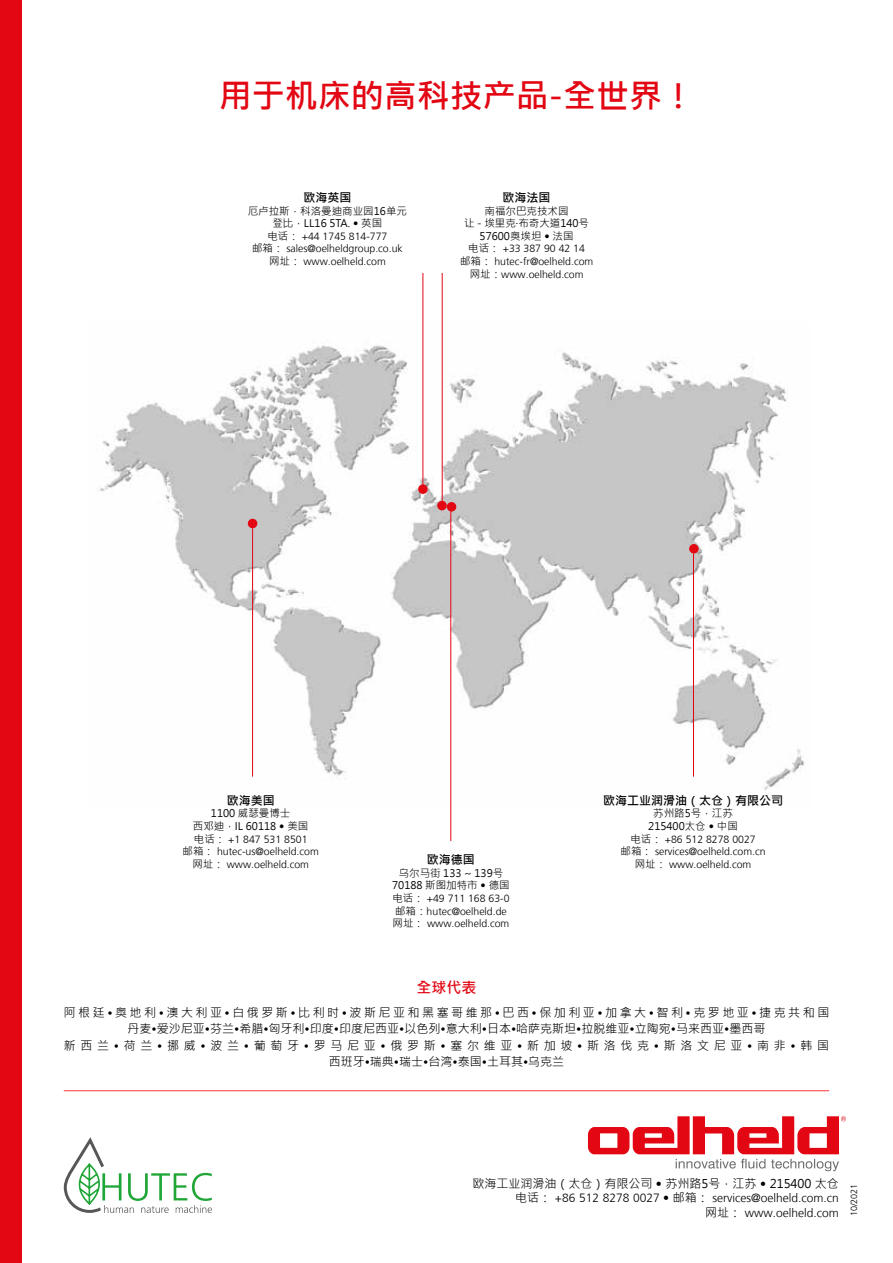
<style>
.page{position:relative;width:893px;height:1263px;background:#fff}
.page>*{position:absolute;margin:0;border:0;box-sizing:border-box;transform-origin:0 0}
.t1{font:700 33px "Microsoft Jheng Hei";color:#e30613}
.t2{font:700 15px "Microsoft Jheng Hei";color:#e30613}
.t3{font:12px/16.5px "Microsoft Jheng Hei";letter-spacing:.21em;color:#000;text-align:center}
.t4{font:300 12px/14.4px "Frutiger LT";color:#000;text-align:right}
.t5{font:12px "Microsoft Jheng Hei";color:#000}
.t6{font:700 12px "Microsoft Jheng Hei";color:#000}
.t7{font:300 10.5px/12.6px "Frutiger LT";color:#000;text-align:center}
.t8{font:10.5px/12.6px "Microsoft Jheng Hei";color:#000;text-align:center}
.t9{font:300 9px "Frutiger LT";color:#000}
.s1{font-family:"Frutiger LT";font-weight:300}
.s2{font-family:"Microsoft Jheng Hei";font-weight:400}
</style>
<div class="page">
<img style="left:99px;top:322px;width:706px;height:487px">
<div style="left:447px;top:502px;width:9px;height:10px;background:#e30613;border-radius:50%"></div>
<div style="left:248px;top:519px;width:9px;height:9px;background:#e30613;border-radius:50%"></div>
<div style="left:689px;top:544px;width:10px;height:9px;background:#e30613;border-radius:50%"></div>
<div style="left:418px;top:484px;width:10px;height:10px;background:#e30613;border-radius:50%"></div>
<div style="left:437px;top:501px;width:10px;height:9px;background:#e30613;border-radius:50%"></div>
<hr style="left:252px;top:528px;width:1px;height:249px;background:#e30613">
<hr style="left:693px;top:553px;width:1px;height:224px;background:#e30613">
<hr style="left:422px;top:273px;width:1px;height:216px;background:#e30613">
<hr style="left:442px;top:273px;width:1px;height:230px;background:#e30613">
<hr style="left:450px;top:508px;width:1px;height:333px;background:#e30613">
<hr style="left:64px;top:1090px;width:765px;height:1px;background:#f33">
<div style="left:0;top:0;width:21px;height:1263px;background:#e30613"></div>
<svg style="left:588px;top:1116px;width:258px;height:55px"></svg>
<svg style="left:64px;top:1137px;width:148px;height:76px"></svg>
<h1 class="t1" style="left:219px;top:75px;width:478px">用于机床的高科技产品-全世界！</h1>
<p class="t6" style="left:303px;top:190px;width:49px">欧海英国</p>
<p class="t8" style="left:248px;top:204px;width:161px">厄卢拉斯，科洛曼迪商业园16单元登比，LL16 5TA. <span class="s1">•</span> 英国</p>
<p class="t7" style="left:252px;top:230px;width:152px"><span class="s2">电话：</span> +44 1745 814-777<br><span class="s2">邮箱：</span> sales@oelheldgroup.co.uk<span class="s2">网址：</span> www.oelheld.com</p>
<p class="t6" style="left:503px;top:190px;width:49px">欧海法国</p>
<p class="t8" style="left:464px;top:204px;width:126px">南福尔巴克技术园<br>让 - 埃里克·布奇大道140号<br>57600奥埃坦 <span class="s1">•</span> 法国</p>
<p class="t7" style="left:460px;top:243px;width:135px"><span class="s2">电话：</span> +33 387 90 42 14<br><span class="s2">邮箱：</span> hutec-fr@oelheld.com<span class="s2">网址：</span>www.oelheld.com</p>
<p class="t6" style="left:227px;top:793px;width:49px">欧海美国</p>
<p class="t8" style="left:193px;top:807px;width:117px">1100 威瑟曼博士<br>西邓迪，IL 60118 <span class="s1">•</span> 美国</p>
<p class="t7" style="left:183px;top:833px;width:138px"><span class="s2">电话：</span> +1 847 531 8501<br><span class="s2">邮箱：</span> hutec-us@oelheld.com<span class="s2">网址：</span> www.oelheld.com</p>
<p class="t6" style="left:427px;top:852px;width:49px">欧海德国</p>
<p class="t8" style="left:392px;top:866px;width:119px">乌尔马街 133 ~ 139号<br>70188 斯图加特市 <span class="s1">•</span> 德国</p>
<p class="t7" style="left:392px;top:892px;width:119px;text-align:left"><span class="s2">电话：</span> +49 711 168 63-0<span class="s2">邮箱：</span>hutec@oelheld.de<span class="s2">网址：</span> www.oelheld.com</p>
<p class="t6" style="left:603px;top:793px;width:181px">欧海工业润滑油（太仓）有限公司</p>
<p class="t8" style="left:648px;top:807px;width:91px">苏州路5号，江苏<br>215400太仓 <span class="s1">•</span> 中国</p>
<p class="t7" style="left:621px;top:833px;width:146px"><span class="s2">电话：</span> +86 512 8278 0027<br><span class="s2">邮箱：</span> services@oelheld.com.cn<span class="s2">网址：</span> www.oelheld.com</p>
<h2 class="t2" style="left:416px;top:978px;width:61px">全球代表</h2>
<p class="t3" style="left:64px;top:1004px;width:767px">阿根廷•奥地利•澳大利亚•白俄罗斯•比利时•波斯尼亚和黑塞哥维那•巴西•保加利亚•加拿大•智利•克罗地亚•捷克共和国丹麦•爱沙尼亚•芬兰•希腊•匈牙利•印度•印度尼西亚•以色列•意大利•日本•哈萨克斯坦•拉脱维亚•立陶宛•马来西亚•墨西哥<br>新西兰•荷兰•挪威•波兰•葡萄牙•罗马尼亚•俄罗斯•塞尔维亚•新加坡•斯洛伐克•斯洛文尼亚•南非•韩国西班牙•瑞典•瑞士•台湾•泰国•土耳其•乌克兰</p>
<p class="t5" style="left:472px;top:1176px;width:368px">欧海工业润滑油（太仓）有限公司 <span class="s1">•</span> 苏州路5号，江苏 <span class="s1">•</span> 215400 太仓</p>
<p class="t4" style="left:515px;top:1191px;width:325px"><span class="s2">电话：</span> +86 512 8278 0027 • <span class="s2">邮箱：</span> services@oelheld.com.cn<span class="s2">网址：</span> www.oelheld.com</p>
<p class="t9" style="left:849px;top:1216px;width:34px;rotate:-90deg">10/2021</p>
</div>
